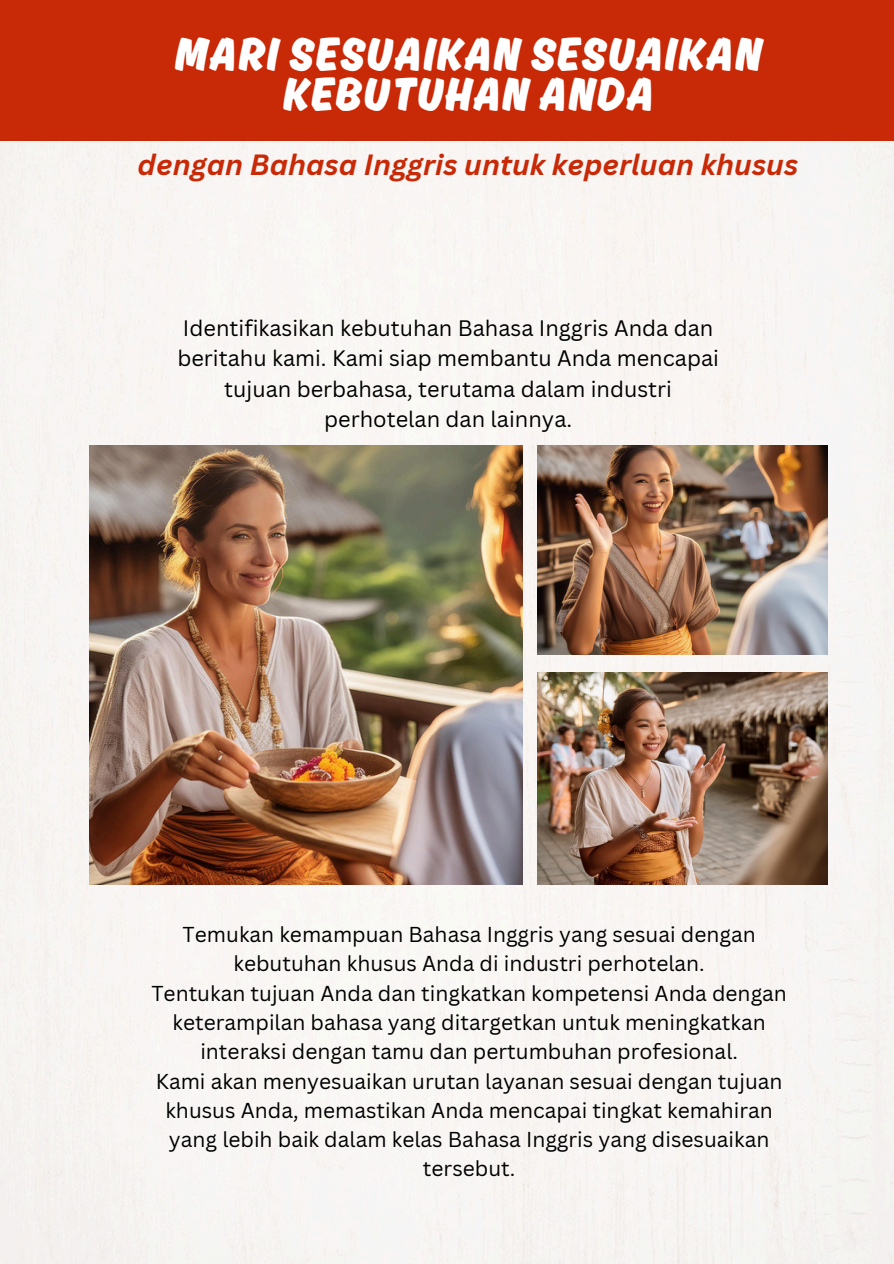
<style>
.page{position:relative;width:894px;height:1264px;background:#fff}
.page>*{position:absolute;margin:0;border:0;box-sizing:border-box;transform-origin:0 0}
.t1{font:700 49.5px/40.5px "Ahkio";letter-spacing:.04em;color:#fff;text-align:center}
.t2{font:italic 700 28.5px "Canva Sans";color:#c82907}
.t3{font:21.75px/30.3px "Canva Sans";color:#000;text-align:center}
.t4{font:21px/29.2px "Canva Sans";color:#000;text-align:center}
</style>
<div class="page">
<div style="left:0;top:140px;width:893px;height:1123px;background:#f9f5f4"></div>
<div style="left:0;top:0;width:893px;height:140px;background:#c82907"></div>
<img style="left:537px;top:672px;width:290px;height:212px">
<img style="left:537px;top:445px;width:290px;height:209px">
<img style="left:89px;top:445px;width:433px;height:439px">
<p class="t1" style="left:174px;top:33px;width:588px">MARI SESUAIKAN SESUAIKAN<br>KEBUTUHAN ANDA</p>
<p class="t2" style="left:138px;top:145px;width:661px">dengan Bahasa Inggris untuk keperluan khusus</p>
<p class="t3" style="left:177px;top:312px;width:543px">Identifikasikan kebutuhan Bahasa Inggris Anda dan beritahu kami. Kami siap membantu Anda mencapai tujuan berbahasa, terutama dalam industri perhotelan dan lainnya.</p>
<p class="t4" style="left:182px;top:919px;width:574px">Temukan kemampuan Bahasa Inggris yang sesuai dengan kebutuhan khusus Anda di industri perhotelan.</p>
<p class="t4" style="left:151px;top:977px;width:637px">Tentukan tujuan Anda dan tingkatkan kompetensi Anda dengan keterampilan bahasa yang ditargetkan untuk meningkatkan interaksi dengan tamu dan pertumbuhan profesional.</p>
<p class="t4" style="left:156px;top:1065px;width:628px">Kami akan menyesuaikan urutan layanan sesuai dengan tujuan khusus Anda, memastikan Anda mencapai tingkat kemahiran yang lebih baik dalam kelas Bahasa Inggris yang disesuaikan tersebut.</p>
</div>
